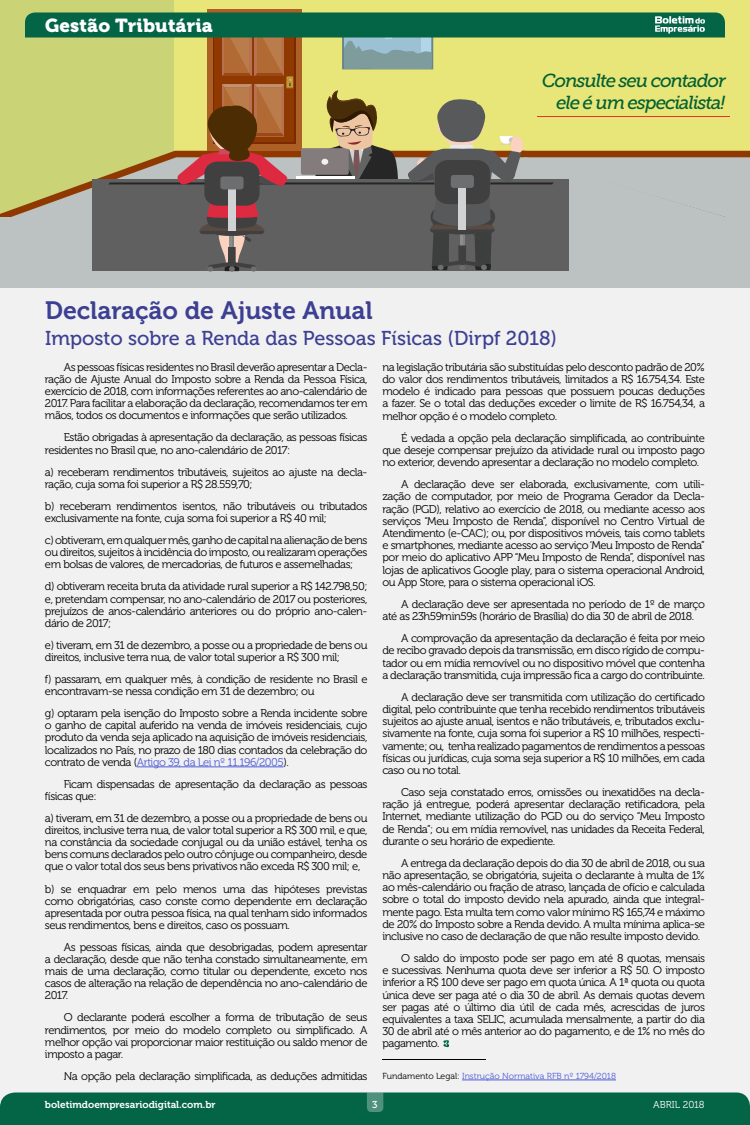
<style>
.page{position:relative;width:750px;height:1125px;background:#f1f1f2}
.page>*{position:absolute;margin:0;border:0;box-sizing:border-box;transform-origin:0 0}
.t1{font:25px "Museo 700";color:#3d4092}
.t2{font:20px "Museo 500";color:#3d4092}
.t3{font:italic 18.75px/22.5px "Museo Slab 500";letter-spacing:-.06em;color:#026032;text-align:right}
.t4{font:18.75px "Museo 900";letter-spacing:.01em;color:#fff}
.t5{font:11.25px/12.1px "Museo 300";letter-spacing:-.04em;color:#000;text-align:justify}
.t6{font:10px "Museo 700";color:#fff}
.t7{font:10px "Museo 300";color:#fff}
.t8{font:10px "Museo 500";color:#fff}
.t9{font:8.75px "Museo 300";color:#4f5cd6}
.s1{color:#4f5cd6}
.s2{color:#000}
</style>
<div class="page">
<div style="left:0;top:0;width:353px;height:220px;background:#cad375"></div>
<div style="left:174px;top:0;width:576px;height:219px;background:#e8e579"></div>
<div style="left:0;top:217px;width:750px;height:71px;background:#bcc1c1"></div>
<div style="left:207px;top:9px;width:94px;height:142px;background:linear-gradient(to right,#ad6025,#ad6025)"></div>
<hr style="left:137px;top:767px;width:146px;height:1px;background:#4f5cd6">
<svg style="left:443px;top:1040px;width:7px;height:8px"></svg>
<div style="left:0;top:1092px;width:750px;height:33px;background:#046546"></div>
<hr style="left:462px;top:1080px;width:154px;height:1px;background:#4f5cd6">
<hr style="left:383px;top:1059px;width:103px;height:1px;background:#000">
<svg style="left:25px;top:13px;width:725px;height:259px"></svg>
<h3 class="t4" style="left:45px;top:15px;width:169px">Gestão Tributária</h3>
<h1 class="t1" style="left:45px;top:296px;width:329px">Declaração de Ajuste Anual</h1>
<h3 class="t3" style="left:542px;top:69px;width:185px">Consulte seu contador ele é um especialista!</h3>
<h2 class="t2" style="left:45px;top:328px;width:514px">Imposto sobre a Renda das Pessoas Físicas (Dirpf 2018)</h2>
<p class="t5" style="left:45px;top:361px;width:324px;text-indent:19px">As pessoas físicas residentes no Brasil deverão apresentar a Decla&shy;ração de Ajuste Anual do Imposto sobre a Renda da Pessoa Física, exercício de 2018, com informações referentes ao ano-calendário de 2017. Para facilitar a elaboração da declaração, recomendamos ter em mãos, todos os documentos e informações que serão utilizados.</p>
<p class="t5" style="left:45px;top:432px;width:324px;text-indent:19px">Estão obrigadas à apresentação da declaração, as pessoas físicas residentes no Brasil que, no ano-calendário de 2017:</p>
<p class="t5" style="left:45px;top:466px;width:324px">a) receberam rendimentos tributáveis, sujeitos ao ajuste na decla&shy;ração, cuja soma foi superior a R$ 28.559,70;</p>
<p class="t5" style="left:45px;top:500px;width:324px">b) receberam rendimentos isentos, não tributáveis ou tributados exclusivamente na fonte, cuja soma foi superior a R$ 40 mil;</p>
<p class="t5" style="left:45px;top:534px;width:324px">c) obtiveram, em qualquer mês, ganho de capital na alienação de bens ou direitos, sujeitos à incidência do imposto, ou realizaram operações em bolsas de valores, de mercadorias, de futuros e assemelhadas;</p>
<p class="t5" style="left:45px;top:581px;width:324px">d) obtiveram receita bruta da atividade rural superior a R$ 142.798,50; e, pretendam compensar, no ano-calendário de 2017 ou posteriores, prejuízos de anos-calendário anteriores ou do próprio ano-calen&shy;dário de 2017;</p>
<p class="t5" style="left:45px;top:639px;width:324px">e) tiveram, em 31 de dezembro, a posse ou a propriedade de bens ou direitos, inclusive terra nua, de valor total superior a R$ 300 mil;</p>
<p class="t5" style="left:45px;top:673px;width:324px">f) passaram, em qualquer mês, à condição de residente no Brasil e encontravam-se nessa condição em 31 de dezembro; ou</p>
<p class="t5" style="left:45px;top:708px;width:324px">g) optaram pela isenção do Imposto sobre a Renda incidente sobre o ganho de capital auferido na venda de imóveis residenciais, cujo produto da venda seja aplicado na aquisição de imóveis residenciais, localizados no País, no prazo de 180 dias contados da celebração do contrato de venda (<span class="s1">Artigo 39, da Lei nº 11.196/2005</span>).</p>
<p class="t5" style="left:45px;top:778px;width:324px;text-indent:19px">Ficam dispensadas de apresentação da declaração as pessoas físicas que:</p>
<p class="t5" style="left:45px;top:812px;width:324px">a) tiveram, em 31 de dezembro, a posse ou a propriedade de bens ou direitos, inclusive terra nua, de valor total superior a R$ 300 mil, e que, na constância da sociedade conjugal ou da união estável, tenha os bens comuns declarados pelo outro cônjuge ou companheiro, desde que o valor total dos seus bens privativos não exceda R$ 300 mil; e,</p>
<p class="t5" style="left:45px;top:883px;width:324px">b) se enquadrar em pelo menos uma das hipóteses previstas como obrigatórias, caso conste como dependente em declaração apresentada por outra pessoa física, na qual tenham sido informados seus rendimentos, bens e direitos, caso os possuam.</p>
<p class="t5" style="left:45px;top:941px;width:324px;text-indent:19px">As pessoas físicas, ainda que desobrigadas, podem apresentar a declaração, desde que não tenha constado simultaneamente, em mais de uma declaração, como titular ou dependente, exceto nos casos de alteração na relação de dependência no ano-calendário de 2017.</p>
<p class="t5" style="left:45px;top:1012px;width:324px;text-indent:19px">O declarante poderá escolher a forma de tributação de seus rendimentos, por meio do modelo completo ou simplificado. A melhor opção vai proporcionar maior restituição ou saldo menor de imposto a pagar.</p>
<p class="t5" style="left:64px;top:1070px;width:305px">Na opção pela declaração simplificada, as deduções admitidas</p>
<p class="t5" style="left:382px;top:361px;width:324px">na legislação tributária são substituídas pelo desconto padrão de 20% do valor dos rendimentos tributáveis, limitados a R$ 16.754,34. Este modelo é indicado para pessoas que possuem poucas deduções a fazer. Se o total das deduções exceder o limite de R$ 16.754,34, a melhor opção é o modelo completo.</p>
<p class="t5" style="left:382px;top:432px;width:324px;text-indent:19px">É vedada a opção pela declaração simplificada, ao contribuinte que deseje compensar prejuízo da atividade rural ou imposto pago no exterior, devendo apresentar a declaração no modelo completo.</p>
<p class="t5" style="left:382px;top:479px;width:324px;text-indent:19px">A declaração deve ser elaborada, exclusivamente, com utili&shy;zação de computador, por meio de Programa Gerador da Decla&shy;ração (PGD), relativo ao exercício de 2018, ou mediante acesso aos serviços “Meu Imposto de Renda”, disponível no Centro Virtual de Atendimento (e-CAC); ou, por dispositivos móveis, tais como tablets e smartphones, mediante acesso ao serviço ‘Meu Imposto de Renda” por meio do aplicativo APP “Meu Imposto de Renda”, disponível nas lojas de aplicativos Google play, para o sistema operacional Android, ou App Store, para o sistema operacional iOS.</p>
<p class="t5" style="left:382px;top:598px;width:324px;text-indent:19px">A declaração deve ser apresentada no período de 1º de março até as 23h59min59s (horário de Brasília) do dia 30 de abril de 2018.</p>
<p class="t5" style="left:382px;top:632px;width:324px;text-indent:19px">A comprovação da apresentação da declaração é feita por meio de recibo gravado depois da transmissão, em disco rígido de compu&shy;tador ou em mídia removível ou no dispositivo móvel que contenha a declaração transmitida, cuja impressão fica a cargo do contribuinte.</p>
<p class="t5" style="left:382px;top:691px;width:324px;text-indent:19px">A declaração deve ser transmitida com utilização do certificado digital, pelo contribuinte que tenha recebido rendimentos tributáveis sujeitos ao ajuste anual, isentos e não tributáveis, e, tributados exclu&shy;sivamente na fonte, cuja soma foi superior a R$ 10 milhões, respecti&shy;vamente; ou, tenha realizado pagamentos de rendimentos a pessoas físicas ou jurídicas, cuja soma seja superior a R$ 10 milhões, em cada caso ou no total.</p>
<p class="t5" style="left:382px;top:786px;width:324px;text-indent:19px">Caso seja constatado erros, omissões ou inexatidões na decla&shy;ração já entregue, poderá apresentar declaração retificadora, pela Internet, mediante utilização do PGD ou do serviço “Meu Imposto de Renda”; ou em mídia removível, nas unidades da Receita Federal, durante o seu horário de expediente.</p>
<p class="t5" style="left:382px;top:857px;width:324px;text-indent:19px">A entrega da declaração depois do dia 30 de abril de 2018, ou sua não apresentação, se obrigatória, sujeita o declarante à multa de 1% ao mês-calendário ou fração de atraso, lançada de ofício e calculada sobre o total do imposto devido nela apurado, ainda que integral&shy;mente pago. Esta multa tem como valor mínimo R$ 165,74 e máximo de 20% do Imposto sobre a Renda devido. A multa mínima aplica-se inclusive no caso de declaração de que não resulte imposto devido.</p>
<p class="t5" style="left:382px;top:952px;width:324px;text-indent:19px">O saldo do imposto pode ser pago em até 8 quotas, mensais e sucessivas. Nenhuma quota deve ser inferior a R$ 50. O imposto inferior a R$ 100 deve ser pago em quota única. A 1ª quota ou quota única deve ser paga até o dia 30 de abril. As demais quotas devem ser pagas até o último dia útil de cada mês, acrescidas de juros equivalentes a taxa SELIC, acumulada mensalmente, a partir do dia 30 de abril até o mês anterior ao do pagamento, e de 1% no mês do pagamento.</p>
<p class="t9" style="left:382px;top:1071px;width:235px"><span class="s2">Fundamento Legal:</span> Instrução Normativa RFB nº 1794/2018</p>
<p class="t6" style="left:45px;top:1099px;width:172px">boletimdoempresariodigital.com.br</p>
<p class="t8" style="left:372px;top:1100px;width:7px">3</p>
<p class="t7" style="left:653px;top:1100px;width:53px">ABRIL 2018</p>
</div>
